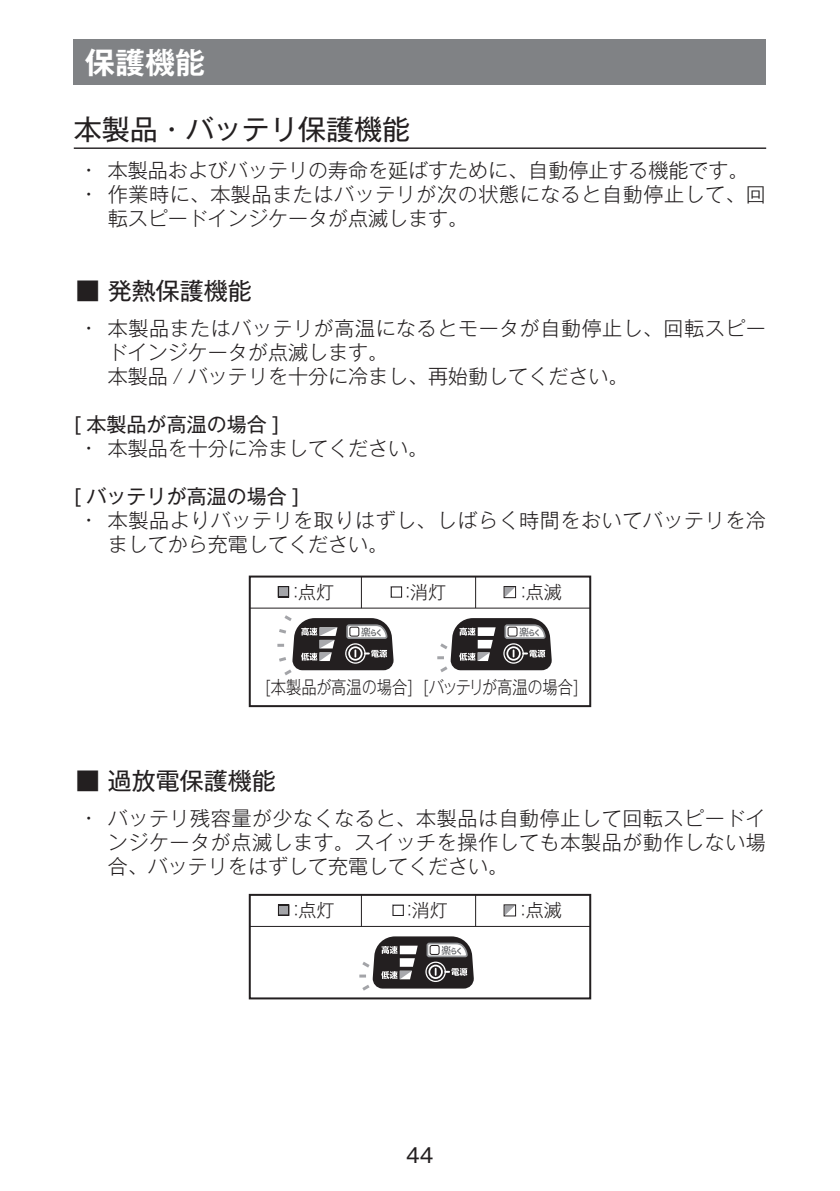
<style>
.page{position:relative;width:840px;height:1191px;background:#fff}
.page>*{position:absolute;margin:0;border:0;box-sizing:border-box;transform-origin:0 0}
.t1{font:700 30px "Gothic MB101 Pro De";color:#fff}
.t2{font:28px "Gothic MB101 Pro";color:#231f20}
.t3{font:24px "Gothic MB101 Pro";color:#231f20}
.t4{font:300 20px/24px "Gothic MB101 Pro";color:#231f20}
.t5{font:300 20px/24px "Gothic MB101 Pro";letter-spacing:.03em;color:#231f20}
.t6{font:20px "Gothic MB101 Pro";color:#231f20}
.t7{font:300 18px "Gothic MB101 Pro";letter-spacing:-.02em;color:#231f20;scale:.85 1}
.t8{font:300 18px "Gothic MB101 Pro";color:#231f20}
</style>
<div class="page">
<div style="left:74px;top:40px;width:691px;height:45px;background:#808285"></div>
<hr style="left:74px;top:147px;width:691px;height:2px;background:#231f20">
<div style="left:248px;top:575px;width:343px;height:132px;border:2px solid #231f20"></div>
<hr style="left:250px;top:607px;width:340px;height:1px;background:#231f20">
<hr style="left:361px;top:576px;width:1px;height:32px;background:#231f20">
<hr style="left:475px;top:576px;width:1px;height:32px;background:#231f20">
<svg style="left:279px;top:588px;width:8px;height:7px"></svg>
<div style="left:277px;top:586px;width:12px;height:11px;border:1px solid #231f20"></div>
<div style="left:390px;top:586px;width:12px;height:11px;border:1px solid #231f20"></div>
<svg style="left:505px;top:588px;width:9px;height:8px"></svg>
<div style="left:503px;top:586px;width:13px;height:12px;border:1px solid #231f20"></div>
<svg style="left:277px;top:615px;width:117px;height:60px"></svg>
<svg style="left:437px;top:618px;width:115px;height:54px"></svg>
<div style="left:248px;top:894px;width:343px;height:105px;border:2px solid #231f20"></div>
<hr style="left:250px;top:926px;width:340px;height:1px;background:#231f20">
<hr style="left:361px;top:894px;width:1px;height:32px;background:#231f20">
<hr style="left:475px;top:894px;width:1px;height:32px;background:#231f20">
<svg style="left:280px;top:906px;width:7px;height:8px"></svg>
<div style="left:278px;top:904px;width:11px;height:12px;border:1px solid #231f20"></div>
<div style="left:392px;top:905px;width:12px;height:11px;background:#484445"></div>
<div style="left:393px;top:905px;width:10px;height:10px;background:#fff"></div>
<div style="left:392px;top:905px;width:11px;height:11px;border:1px solid #231f20"></div>
<svg style="left:505px;top:906px;width:9px;height:8px"></svg>
<div style="left:503px;top:904px;width:13px;height:12px;border:1px solid #231f20"></div>
<svg style="left:359px;top:936px;width:115px;height:54px"></svg>
<h1 class="t1" style="left:85px;top:38px;width:121px">保護機能</h1>
<h2 class="t2" style="left:74px;top:106px;width:337px">本製品・バッテリ保護機能</h2>
<p class="t4" style="left:85px;top:155px;width:664px">• 本製品およびバッテリの寿命を延ばすために、自動停止する機能です。</p>
<p class="t5" style="left:108px;top:179px;width:659px;text-indent:-23px">• 作業時に、本製品またはバッテリが次の状態になると自動停止して、回転スピードインジケータが点滅します。</p>
<p class="t3" style="left:76px;top:271px;width:177px">■ 発熱保護機能</p>
<p class="t4" style="left:108px;top:313px;width:659px;text-indent:-23px">• 本製品またはバッテリが高温になるとモータが自動停止し、回転スピードインジケータが点滅します。<br>本製品 / バッテリを十分に冷まし、再始動してください。</p>
<p class="t6" style="left:74px;top:408px;width:207px">[ 本製品が高温の場合 ]</p>
<p class="t4" style="left:85px;top:433px;width:344px">• 本製品を十分に冷ましてください。</p>
<p class="t6" style="left:74px;top:480px;width:227px">[ バッテリが高温の場合 ]</p>
<p class="t5" style="left:108px;top:505px;width:659px;text-indent:-23px">• 本製品よりバッテリを取りはずし、しばらく時間をおいてバッテリを冷ましてから充電してください。</p>
<p class="t8" style="left:287px;top:577px;width:49px">：点灯</p>
<p class="t8" style="left:398px;top:577px;width:49px">：消灯</p>
<p class="t8" style="left:514px;top:577px;width:49px">：点滅</p>
<p class="t7" style="left:265px;top:672px;width:370px">[本製品が高温の場合] [バッテリが高温の場合]</p>
<p class="t3" style="left:76px;top:761px;width:201px">■ 過放電保護機能</p>
<p class="t4" style="left:108px;top:803px;width:659px;text-align:justify;text-indent:-23px">• バッテリ残容量が少なくなると、本製品は自動停止して回転スピードインジケータが点滅します。スイッチを操作しても本製品が動作しない場合、バッテリをはずして充電してください。</p>
<p class="t8" style="left:287px;top:895px;width:49px">：点灯</p>
<p class="t8" style="left:400px;top:895px;width:49px">：消灯</p>
<p class="t8" style="left:514px;top:895px;width:49px">：点滅</p>
<p class="t6" style="left:406px;top:1139px;width:29px">44</p>
</div>
